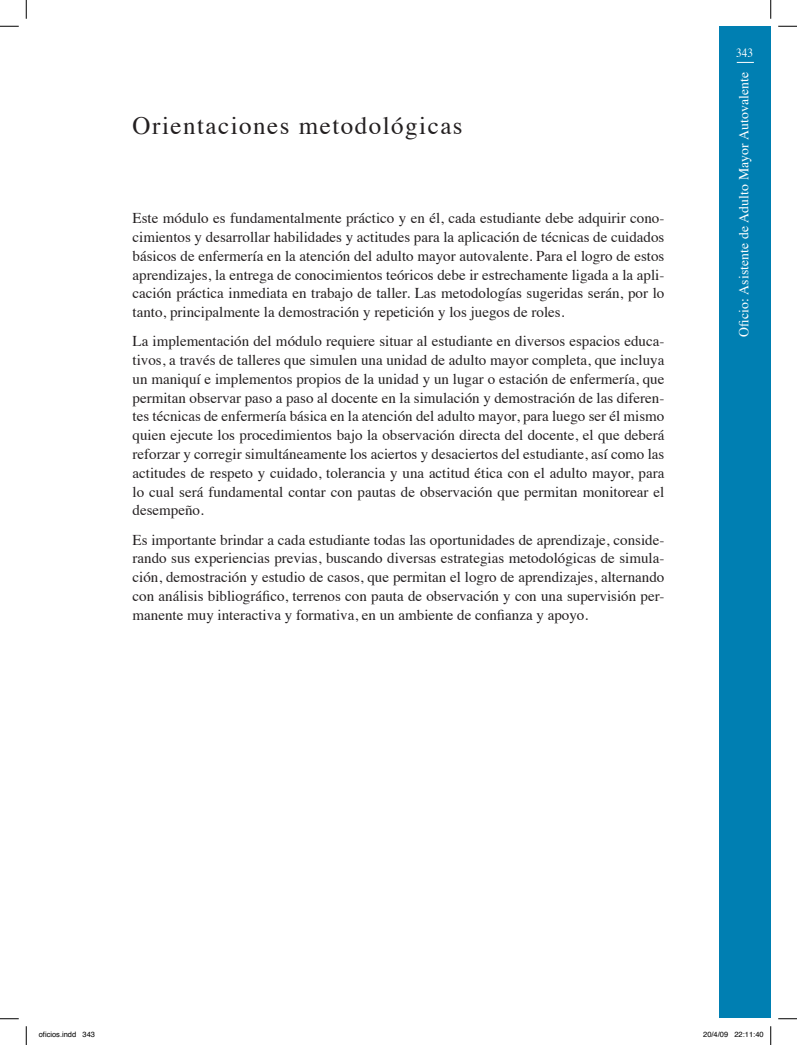
<style>
.page{position:relative;width:797px;height:1045px;background:#fff}
.page>*{position:absolute;margin:0;border:0;box-sizing:border-box;transform-origin:0 0}
.titulo{font:25px "Times";letter-spacing:.06em;color:#231f20}
.texto{font:15px/18.8px "Times";color:#231f20;text-align:justify}
.t1{font:13.75px "Times";letter-spacing:.01em;color:#fff}
.t2{font:12.5px "Times";color:#fff;scale:.9 1}
.t3{font:7.5px "Helvetica";color:#000}
</style>
<div class="page">
<div style="left:718px;top:26px;width:52px;height:991px;background:#007fb2"></div>
<svg style="left:736px;top:62px;width:18px;height:1px"></svg>
<svg style="left:0;top:25px;width:19px;height:2px"></svg>
<svg style="left:778px;top:25px;width:19px;height:2px"></svg>
<svg style="left:0;top:1018px;width:19px;height:1px"></svg>
<svg style="left:778px;top:1018px;width:19px;height:1px"></svg>
<svg style="left:25px;top:0;width:2px;height:19px"></svg>
<svg style="left:25px;top:1026px;width:2px;height:19px"></svg>
<svg style="left:770px;top:0;width:1px;height:19px"></svg>
<svg style="left:770px;top:1026px;width:1px;height:19px"></svg>
<p class="titulo" style="left:133px;top:102px;width:331px">Orientaciones metodológicas</p>
<p class="texto" style="left:133px;top:207px;width:533px">Este módulo es fundamentalmente práctico y en él, cada estudiante debe adquirir cono&shy;cimientos y desarrollar habilidades y actitudes para la aplicación de técnicas de cuidados básicos de enfermería en la atención del adulto mayor autovalente. Para el logro de estos aprendizajes, la entrega de conocimientos teóricos debe ir estrechamente ligada a la apli&shy;cación práctica inmediata en trabajo de taller. Las metodologías sugeridas serán, por lo tanto, principalmente la demostración y repetición y los juegos de roles.</p>
<p class="texto" style="left:133px;top:331px;width:533px">La implementación del módulo requiere situar al estudiante en diversos espacios educa&shy;tivos, a través de talleres que simulen una unidad de adulto mayor completa, que incluya un maniquí e implementos propios de la unidad y un lugar o estación de enfermería, que permitan observar paso a paso al docente en la simulación y demostración de las diferen&shy;tes técnicas de enfermería básica en la atención del adulto mayor, para luego ser él mismo quien ejecute los procedimientos bajo la observación directa del docente, el que deberá reforzar y corregir simultáneamente los aciertos y desaciertos del estudiante, así como las actitudes de respeto y cuidado, tolerancia y una actitud ética con el adulto mayor, para lo cual será fundamental contar con pautas de observación que permitan monitorear el desempeño.</p>
<p class="texto" style="left:133px;top:529px;width:533px">Es importante brindar a cada estudiante todas las oportunidades de aprendizaje, conside&shy;rando sus experiencias previas, buscando diversas estrategias metodológicas de simula&shy;ción, demostración y estudio de casos, que permitan el logro de aprendizajes, alternando con análisis bibliográfico, terrenos con pauta de observación y con una supervisión per&shy;manente muy interactiva y formativa, en un ambiente de confianza y apoyo.</p>
<p class="t2" style="left:736px;top:41px;width:20px">343</p>
<p class="t1" style="left:731px;top:337px;width:267px;rotate:-90deg">Oficio: Asistente de Adulto Mayor Autovalente</p>
<p class="t3" style="left:39px;top:1029px;width:58px">oficios.indd 343</p>
<p class="t3" style="left:703px;top:1029px;width:62px">20/4/09 22:11:40</p>
</div>
